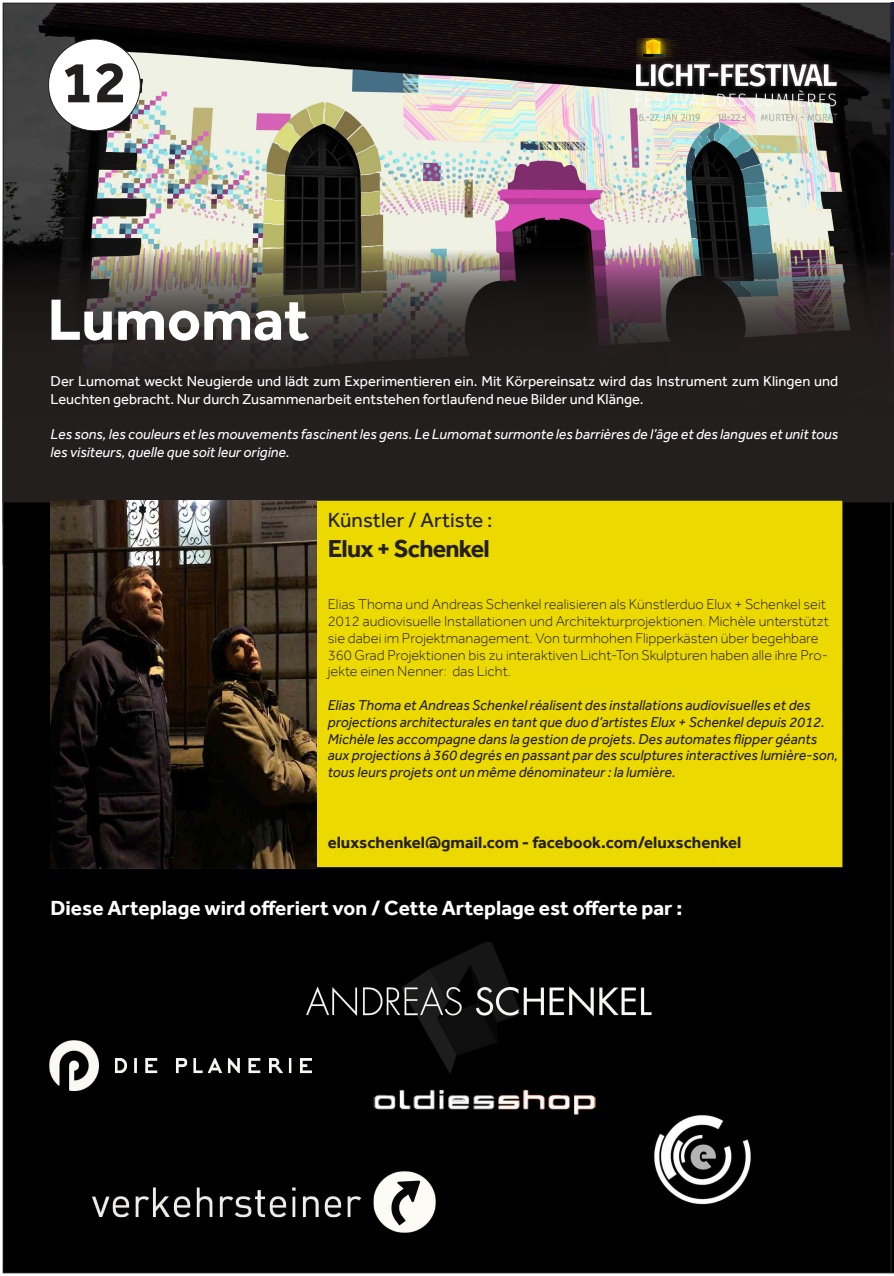
<style>
.page{position:relative;width:894px;height:1276px;background:#fff}
.page>*{position:absolute;margin:0;border:0;box-sizing:border-box;transform-origin:0 0}
.t1{font:700 60.2px "Effra";color:#fff}
.t2{font:700 60.2px "Effra";color:#241f1f}
.t3{font:700 25.2px "Effra";letter-spacing:-.03em;color:#241f1f}
.t4{font:700 21px "Effra";color:#fff}
.t5{font:21px "Effra";color:#241f1f}
.t6{font:700 16.8px "Effra";color:#241f1f}
.t7{font:italic 14.7px/16.8px "Effra";color:#241f1f}
.t8{font:300 14.7px/16.8px "Effra";color:#241f1f}
.t9{font:14.7px/17.6px "Effra";color:#fff}
.t10{font:italic 14.7px/17.6px "Effra";color:#fff}
</style>
<div class="page">
<div style="left:3px;top:3px;width:888px;height:1270px;background:#000"></div>
<img style="left:5px;top:5px;width:884px;height:245px">
<div style="left:49px;top:39px;width:91px;height:92px;background:#fff;border-radius:50%"></div>
<svg style="left:5px;top:252px;width:884px;height:248px;fill:#241f1f"></svg>
<div style="left:51px;top:500px;width:792px;height:367px;background:#ecd900"></div>
<img style="left:636px;top:39px;width:202px;height:90px">
<img style="left:51px;top:500px;width:265px;height:368px">
<svg style="left:891px;top:3px;width:3px;height:1270px"></svg>
<img style="left:92px;top:1171px;width:344px;height:61px">
<img style="left:654px;top:1115px;width:97px;height:90px">
<img style="left:49px;top:1040px;width:258px;height:50px">
<img style="left:307px;top:943px;width:345px;height:131px">
<img style="left:373px;top:1089px;width:223px;height:27px">
<h1 class="t2" style="left:61px;top:57px;width:67px">12</h1>
<h1 class="t1" style="left:48px;top:295px;width:263px">Lumomat</h1>
<p class="t9" style="left:51px;top:372px;width:789px">Der Lumomat weckt Neugierde und lädt zum Experimentieren ein. Mit Körpereinsatz wird das Instrument zum Klingen und<br>Leuchten gebracht. Nur durch Zusammenarbeit entstehen fortlaufend neue Bilder und Klänge.</p>
<p class="t10" style="left:51px;top:425px;width:789px">Les sons, les couleurs et les mouvements fascinent les gens. Le Lumomat surmonte les barrières de l’âge et des langues et unit tous les visiteurs, quelle que soit leur origine.</p>
<h3 class="t5" style="left:328px;top:508px;width:166px">Künstler / Artiste :</h3>
<h2 class="t3" style="left:328px;top:534px;width:164px">Elux + Schenkel</h2>
<p class="t8" style="left:328px;top:596px;width:503px">Elias Thoma und Andreas Schenkel realisieren als Künstlerduo Elux + Schenkel seit 2012 audiovisuelle Installationen und Architekturprojektionen. Michèle unterstützt sie dabei im Projektmanagement. Von turmhohen Flipperkästen über begehbare 360 Grad Projektionen bis zu interaktiven Licht-Ton Skulpturen haben alle ihre Pro&shy;jekte einen Nenner: das Licht.</p>
<p class="t7" style="left:328px;top:697px;width:512px">Elias Thoma et Andreas Schenkel réalisent des installations audiovisuelles et des projections architecturales en tant que duo d’artistes Elux + Schenkel depuis 2012.<br>Michèle les accompagne dans la gestion de projets. Des automates flipper géants aux projections à 360 degrés en passant par des sculptures interactives lumière-son, tous leurs projets ont un même dénominateur : la lumière.</p>
<p class="t6" style="left:328px;top:832px;width:415px">eluxschenkel@gmail.com - facebook.com/eluxschenkel</p>
<h3 class="t4" style="left:51px;top:895px;width:633px">Diese Arteplage wird offeriert von / Cette Arteplage est offerte par :</h3>
</div>
